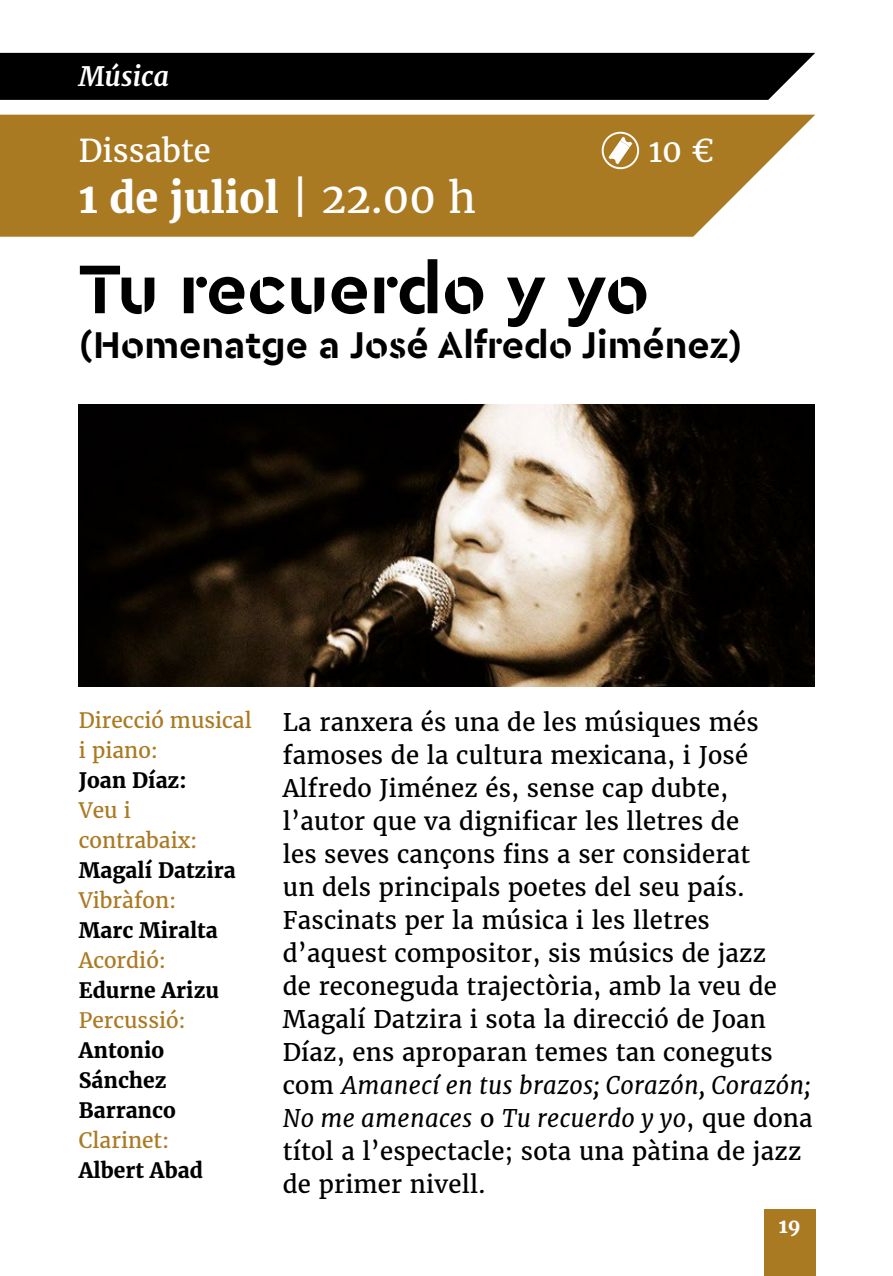
<style>
.page{position:relative;width:893px;height:1276px;background:#fff}
.page>*{position:absolute;margin:0;border:0;box-sizing:border-box;transform-origin:0 0}
.t1{font:700 72px "Cera Stencil";color:#000}
.t2{font:700 41.4px "Merriweather";color:#fff}
.t3{font:700 39px "Cera Stencil";color:#000}
.t4{font:31.2px "Merriweather";color:#fff}
.t5{font:italic 700 27px "Merriweather";color:#fff}
.t6{font:24px/33px "Merriweather";letter-spacing:.01em;color:#000}
.t7{font:700 21px/30px "Merriweather";color:#000}
.t8{font:21px/30px "Merriweather";color:#aa7a23}
.t9{font:700 19.5px "Merriweather";color:#fff}
.s1{font-weight:400}
.s2{font-style:italic}
</style>
<div class="page">
<div style="left:0;top:53px;width:815px;height:47px;background:#000"></div>
<svg style="left:0;top:115px;width:815px;height:122px;background:#b08434"></svg>
<img style="left:79px;top:404px;width:735px;height:282px">
<svg style="left:608px;top:137px;width:24px;height:27px"></svg>
<div style="left:602px;top:132px;width:37px;height:37px;border:2px solid #fff;border-radius:50%"></div>
<div style="left:764px;top:1209px;width:51px;height:67px;background:#aa7a23"></div>
<p class="t5" style="left:79px;top:58px;width:92px">Música</p>
<h3 class="t4" style="left:79px;top:130px;width:133px">Dissabte</h3>
<h2 class="t2" style="left:79px;top:170px;width:398px">1 de juliol <span class="s1">| 22.00 h</span></h2>
<h3 class="t4" style="left:649px;top:130px;width:68px">10 €</h3>
<h1 class="t1" style="left:79px;top:241px;width:572px">Tu recuerdo y yo</h1>
<h3 class="t3" style="left:79px;top:319px;width:665px">(Homenatge a José Alfredo Jiménez)</h3>
<p class="t8" style="left:79px;top:704px;width:174px">Direcció musical i piano:</p>
<p class="t7" style="left:79px;top:764px;width:109px">Joan Díaz:</p>
<p class="t8" style="left:79px;top:794px;width:120px">Veu i contrabaix:</p>
<p class="t7" style="left:79px;top:854px;width:158px">Magalí Datzira</p>
<p class="t8" style="left:79px;top:884px;width:99px">Vibràfon:</p>
<p class="t7" style="left:79px;top:914px;width:140px">Marc Miralta</p>
<p class="t8" style="left:79px;top:944px;width:89px">Acordió:</p>
<p class="t7" style="left:79px;top:974px;width:142px">Edurne Arizu</p>
<p class="t8" style="left:79px;top:1004px;width:108px">Percussió:</p>
<p class="t7" style="left:79px;top:1034px;width:98px">Antonio<br>Sánchez<br>Barranco</p>
<p class="t8" style="left:79px;top:1125px;width:92px">Clarinet:</p>
<p class="t7" style="left:79px;top:1155px;width:126px">Albert Abad</p>
<p class="t6" style="left:283px;top:705px;width:531px">La ranxera és una de les músiques més famoses de la cultura mexicana, i José Alfredo Jiménez és, sense cap dubte, l’autor que va dignificar les lletres de<br>les seves cançons fins a ser considerat<br>un dels principals poetes del seu país.<br>Fascinats per la música i les lletres d’aquest compositor, sis músics de jazz<br>de reconeguda trajectòria, amb la veu de Magalí Datzira i sota la direcció de Joan Díaz, ens aproparan temes tan coneguts com <span class="s2">Amanecí en tus brazos; Corazón, Corazón; No me amenaces</span> o <span class="s2">Tu recuerdo y yo</span>, que dona títol a l’espectacle; sota una pàtina de jazz de primer nivell.</p>
<p class="t9" style="left:779px;top:1212px;width:23px">19</p>
</div>
